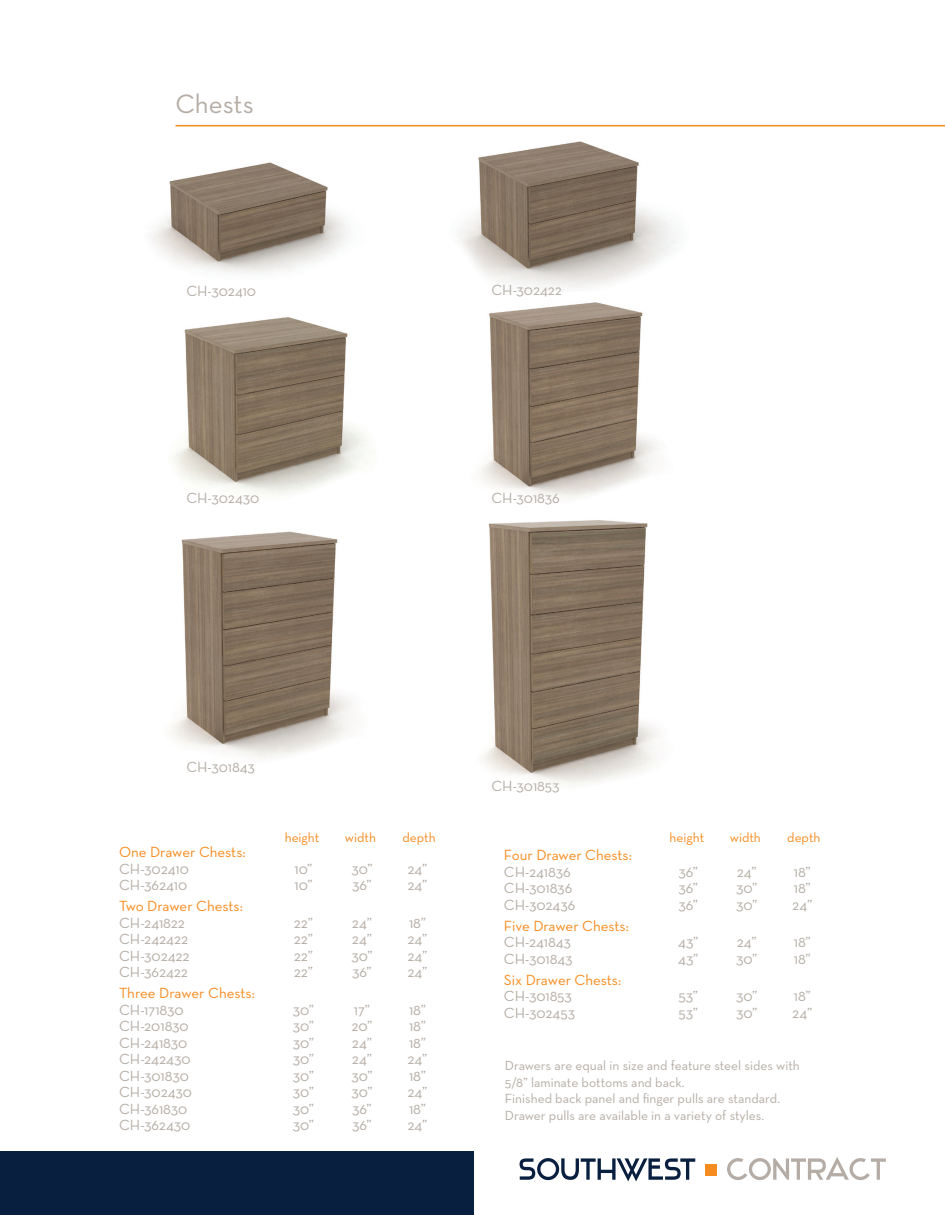
<style>
.page{position:relative;width:945px;height:1215px;background:#fff}
.page>*{position:absolute;margin:0;border:0;box-sizing:border-box;transform-origin:0 0}
.t1{font:27px "Neutra Text";color:#b5ada5}
.t2{font:15px "Neutra Text";color:#b5ada5}
.t3{font:15px "Neutra Text";letter-spacing:-.005em;color:#f68b1f}
.t4{font:13.5px/16.5px "Neutra Text";color:#b5ada5}
.t5{font:13.5px "Neutra Text";color:#f68b1f}
</style>
<div class="page">
<img style="left:413px;top:124px;width:307px;height:165px">
<img style="left:479px;top:302px;width:178px;height:197px">
<img style="left:152px;top:124px;width:234px;height:150px">
<img style="left:174px;top:317px;width:193px;height:179px">
<hr style="left:176px;top:125px;width:769px;height:1px;background:#f68b1f">
<svg style="left:520px;top:1158px;width:175px;height:23px"></svg>
<div style="left:705px;top:1165px;width:12px;height:11px;background:#f68b1f"></div>
<svg style="left:727px;top:1157px;width:159px;height:23px"></svg>
<div style="left:0;top:1152px;width:474px;height:63px;background:#091f40"></div>
<img style="left:171px;top:531px;width:182px;height:227px">
<img style="left:483px;top:520px;width:176px;height:265px">
<h1 class="t1" style="left:176px;top:88px;width:80px">Chests</h1>
<p class="t2" style="left:186px;top:281px;width:71px">CH-302410</p>
<p class="t2" style="left:491px;top:281px;width:72px">CH-302422</p>
<p class="t2" style="left:186px;top:489px;width:75px">CH-302430</p>
<p class="t2" style="left:491px;top:489px;width:70px">CH-301836</p>
<p class="t2" style="left:186px;top:757px;width:70px">CH-301843</p>
<p class="t5" style="left:285px;top:829px;width:36px">height</p>
<p class="t5" style="left:345px;top:829px;width:33px">width</p>
<p class="t5" style="left:402px;top:829px;width:35px">depth</p>
<p class="t3" style="left:119px;top:843px;width:128px">One Drawer Chests:</p>
<p class="t2" style="left:119px;top:860px;width:71px">CH-302410</p>
<p class="t2" style="left:294px;top:860px;width:20px">10”</p>
<p class="t2" style="left:351px;top:860px;width:23px">30”</p>
<p class="t2" style="left:407px;top:860px;width:22px">24”</p>
<p class="t2" style="left:119px;top:876px;width:70px">CH-362410</p>
<p class="t2" style="left:294px;top:876px;width:20px">10”</p>
<p class="t2" style="left:352px;top:876px;width:21px">36”</p>
<p class="t2" style="left:407px;top:876px;width:22px">24”</p>
<p class="t3" style="left:119px;top:897px;width:125px">Two Drawer Chests:</p>
<p class="t2" style="left:119px;top:914px;width:67px">CH-241822</p>
<p class="t2" style="left:294px;top:914px;width:21px">22”</p>
<p class="t2" style="left:352px;top:914px;width:22px">24”</p>
<p class="t2" style="left:409px;top:914px;width:19px">18”</p>
<p class="t2" style="left:119px;top:930px;width:71px">CH-242422</p>
<p class="t2" style="left:294px;top:930px;width:21px">22”</p>
<p class="t2" style="left:352px;top:930px;width:22px">24”</p>
<p class="t2" style="left:407px;top:930px;width:22px">24”</p>
<p class="t2" style="left:119px;top:947px;width:72px">CH-302422</p>
<p class="t2" style="left:294px;top:947px;width:21px">22”</p>
<p class="t2" style="left:351px;top:947px;width:23px">30”</p>
<p class="t2" style="left:407px;top:947px;width:22px">24”</p>
<p class="t2" style="left:119px;top:963px;width:70px">CH-362422</p>
<p class="t2" style="left:294px;top:963px;width:21px">22”</p>
<p class="t2" style="left:352px;top:963px;width:21px">36”</p>
<p class="t2" style="left:407px;top:963px;width:22px">24”</p>
<p class="t3" style="left:119px;top:984px;width:137px">Three Drawer Chests:</p>
<p class="t2" style="left:119px;top:1001px;width:66px">CH-171830</p>
<p class="t2" style="left:293px;top:1001px;width:23px">30”</p>
<p class="t2" style="left:354px;top:1001px;width:18px">17”</p>
<p class="t2" style="left:409px;top:1001px;width:19px">18”</p>
<p class="t2" style="left:119px;top:1017px;width:71px">CH-201830</p>
<p class="t2" style="left:293px;top:1017px;width:23px">30”</p>
<p class="t2" style="left:352px;top:1017px;width:23px">20”</p>
<p class="t2" style="left:409px;top:1017px;width:19px">18”</p>
<p class="t2" style="left:119px;top:1034px;width:70px">CH-241830</p>
<p class="t2" style="left:293px;top:1034px;width:23px">30”</p>
<p class="t2" style="left:352px;top:1034px;width:22px">24”</p>
<p class="t2" style="left:409px;top:1034px;width:19px">18”</p>
<p class="t2" style="left:119px;top:1050px;width:73px">CH-242430</p>
<p class="t2" style="left:293px;top:1050px;width:23px">30”</p>
<p class="t2" style="left:352px;top:1050px;width:22px">24”</p>
<p class="t2" style="left:407px;top:1050px;width:22px">24”</p>
<p class="t2" style="left:119px;top:1067px;width:71px">CH-301830</p>
<p class="t2" style="left:293px;top:1067px;width:23px">30”</p>
<p class="t2" style="left:351px;top:1067px;width:23px">30”</p>
<p class="t2" style="left:409px;top:1067px;width:19px">18”</p>
<p class="t2" style="left:119px;top:1083px;width:75px">CH-302430</p>
<p class="t2" style="left:293px;top:1083px;width:23px">30”</p>
<p class="t2" style="left:351px;top:1083px;width:23px">30”</p>
<p class="t2" style="left:407px;top:1083px;width:22px">24”</p>
<p class="t2" style="left:119px;top:1100px;width:70px">CH-361830</p>
<p class="t2" style="left:293px;top:1100px;width:23px">30”</p>
<p class="t2" style="left:352px;top:1100px;width:21px">36”</p>
<p class="t2" style="left:409px;top:1100px;width:19px">18”</p>
<p class="t2" style="left:119px;top:1116px;width:73px">CH-362430</p>
<p class="t2" style="left:293px;top:1116px;width:23px">30”</p>
<p class="t2" style="left:352px;top:1116px;width:21px">36”</p>
<p class="t2" style="left:407px;top:1116px;width:22px">24”</p>
<p class="t2" style="left:491px;top:777px;width:70px">CH-301853</p>
<p class="t5" style="left:670px;top:829px;width:36px">height</p>
<p class="t5" style="left:730px;top:829px;width:33px">width</p>
<p class="t5" style="left:787px;top:829px;width:35px">depth</p>
<p class="t3" style="left:504px;top:846px;width:130px">Four Drawer Chests:</p>
<p class="t2" style="left:504px;top:863px;width:68px">CH-241836</p>
<p class="t2" style="left:679px;top:863px;width:21px">36”</p>
<p class="t2" style="left:737px;top:863px;width:22px">24”</p>
<p class="t2" style="left:794px;top:863px;width:19px">18”</p>
<p class="t2" style="left:504px;top:879px;width:70px">CH-301836</p>
<p class="t2" style="left:679px;top:879px;width:21px">36”</p>
<p class="t2" style="left:736px;top:879px;width:23px">30”</p>
<p class="t2" style="left:794px;top:879px;width:19px">18”</p>
<p class="t2" style="left:504px;top:896px;width:73px">CH-302436</p>
<p class="t2" style="left:679px;top:896px;width:21px">36”</p>
<p class="t2" style="left:736px;top:896px;width:23px">30”</p>
<p class="t2" style="left:792px;top:896px;width:22px">24”</p>
<p class="t3" style="left:504px;top:917px;width:127px">Five Drawer Chests:</p>
<p class="t2" style="left:504px;top:933px;width:69px">CH-241843</p>
<p class="t2" style="left:678px;top:933px;width:22px">43”</p>
<p class="t2" style="left:737px;top:933px;width:22px">24”</p>
<p class="t2" style="left:794px;top:933px;width:19px">18”</p>
<p class="t2" style="left:504px;top:950px;width:70px">CH-301843</p>
<p class="t2" style="left:678px;top:950px;width:22px">43”</p>
<p class="t2" style="left:736px;top:950px;width:23px">30”</p>
<p class="t2" style="left:794px;top:950px;width:19px">18”</p>
<p class="t3" style="left:504px;top:971px;width:119px">Six Drawer Chests:</p>
<p class="t2" style="left:504px;top:987px;width:70px">CH-301853</p>
<p class="t2" style="left:679px;top:987px;width:21px">53”</p>
<p class="t2" style="left:736px;top:987px;width:23px">30”</p>
<p class="t2" style="left:794px;top:987px;width:19px">18”</p>
<p class="t2" style="left:504px;top:1004px;width:73px">CH-302453</p>
<p class="t2" style="left:679px;top:1004px;width:21px">53”</p>
<p class="t2" style="left:736px;top:1004px;width:23px">30”</p>
<p class="t2" style="left:792px;top:1004px;width:22px">24”</p>
<p class="t4" style="left:505px;top:1057px;width:296px">Drawers are equal in size and feature steel sides with 5/8” laminate bottoms and back.<br>Finished back panel and finger pulls are standard.<br>Drawer pulls are available in a variety of styles.</p>
</div>
